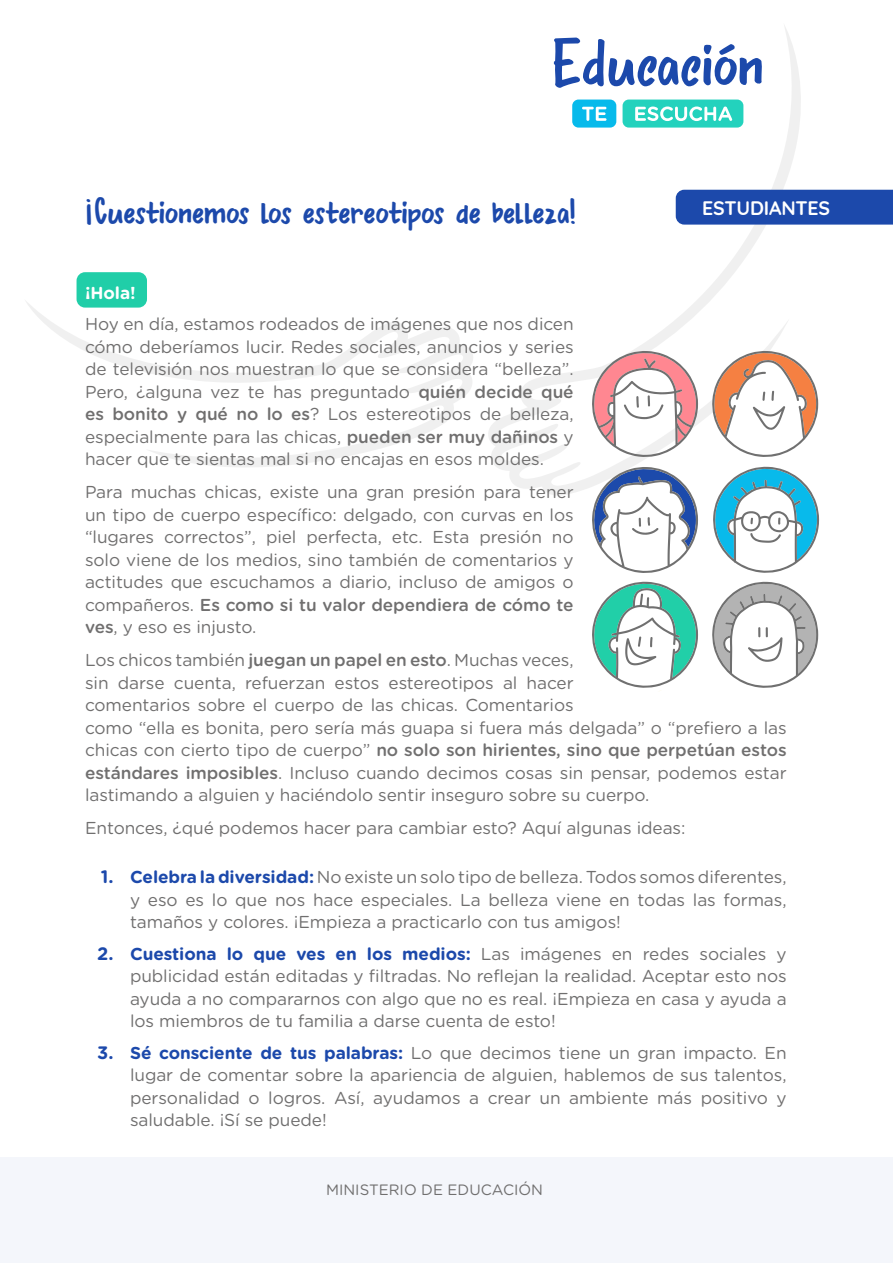
<style>
.page{position:relative;width:893px;height:1263px;background:#fff}
.page>*{position:absolute;margin:0;border:0;box-sizing:border-box;transform-origin:0 0}
.t1{font:39px "DK Bupkis";letter-spacing:-.01em;color:#1c49ab}
.t2{font:700 19.5px "Quicksand";letter-spacing:-.01em;color:#fff}
.Cuerpo_de_texto_ETE{font:17.25px/22.5px "Gotham Rounded";letter-spacing:-.005em;color:#706f6f;text-align:justify}
.Cuerpo_de_texto_ETE-2{font:700 17.25px "Gotham Rounded";color:#fff}
.t3{font:15px "Gotham Rounded";color:#706f6f}
.s1{font-weight:500}
.s2{font-weight:700;font-size:18px;color:#1c49ab}
.s3{font-weight:700;color:#1c49ab}
</style>
<div class="page">
<svg style="left:488px;top:25px;width:343px;height:471px"></svg>
<svg style="left:26px;top:299px;width:447px;height:168px"></svg>
<svg style="left:554px;top:38px;width:208px;height:50px"></svg>
<div style="left:623px;top:100px;width:120px;height:28px;background:#23d2bd;border-radius:6px"></div>
<svg style="left:635px;top:106px;width:97px;height:15px"></svg>
<div style="left:572px;top:100px;width:44px;height:28px;background:#07baeb;border-radius:6px"></div>
<svg style="left:582px;top:107px;width:24px;height:14px"></svg>
<div style="left:0;top:1158px;width:892px;height:105px;background:#f4f6fb"></div>
<div style="left:77px;top:272px;width:70px;height:36px;background:#20cea8;border-radius:9px"></div>
<div style="left:676px;top:190px;width:217px;height:35px;background:#1c49ab"></div>
<svg style="left:712px;top:582px;width:106px;height:106px"></svg>
<svg style="left:592px;top:582px;width:106px;height:109px"></svg>
<svg style="left:592px;top:467px;width:106px;height:106px"></svg>
<svg style="left:713px;top:467px;width:106px;height:106px"></svg>
<svg style="left:712px;top:351px;width:106px;height:106px"></svg>
<svg style="left:592px;top:351px;width:106px;height:106px"></svg>
<p class="t1" style="left:94px;top:188px;width:483px">Cuestionemos los estereotipos de belleza!</p>
<p class="t1" style="left:92px;top:235px;width:7px;rotate:-180deg">!</p>
<p class="Cuerpo_de_texto_ETE-2" style="left:85px;top:280px;width:52px">¡Hola!</p>
<p class="t2" style="left:702px;top:192px;width:129px">ESTUDIANTES</p>
<p class="Cuerpo_de_texto_ETE" style="left:85px;top:312px;width:490px">Hoy en día, estamos rodeados de imágenes que nos dicen cómo deberíamos lucir. Redes sociales, anuncios y series de televisión nos muestran lo que se considera “belleza”.<br>Pero, ¿alguna vez te has preguntado <span class="s1">quién decide qué es bonito y qué no lo es</span>? Los estereotipos de belleza, especialmente para las chicas, <span class="s1">pueden ser muy dañinos</span> y hacer que te sientas mal si no encajas en esos moldes.</p>
<p class="Cuerpo_de_texto_ETE" style="left:85px;top:480px;width:490px">Para muchas chicas, existe una gran presión para tener un tipo de cuerpo específico: delgado, con curvas en los “lugares correctos”, piel perfecta, etc. Esta presión no solo viene de los medios, sino también de comentarios y actitudes que escuchamos a diario, incluso de amigos o compañeros. <span class="s1">Es como si tu valor dependiera de cómo te ves</span>, y eso es injusto.</p>
<p class="Cuerpo_de_texto_ETE" style="left:85px;top:648px;width:703px;text-align:left">Los chicos también <span class="s1">juegan un papel en esto</span>. Muchas veces,<br>sin darse cuenta, refuerzan estos estereotipos al hacer<br>comentarios sobre el cuerpo de las chicas. Comentarios<br>como “ella es bonita, pero sería más guapa si fuera más delgada” o “prefiero a las chicas con cierto tipo de cuerpo” <span class="s1">no solo son hirientes, sino que perpetúan estos estándares imposibles</span>. Incluso cuando decimos cosas sin pensar, podemos estar lastimando a alguien y haciéndolo sentir inseguro sobre su cuerpo.</p>
<p class="Cuerpo_de_texto_ETE" style="left:85px;top:816px;width:602px">Entonces, ¿qué podemos hacer para cambiar esto? Aquí algunas ideas:</p>
<p class="Cuerpo_de_texto_ETE" style="left:130px;top:865px;width:658px;text-indent:-29px"><span class="s2">1.</span> <span class="s3">Celebra la diversidad:</span> No existe un solo tipo de belleza. Todos somos diferentes, y eso es lo que nos hace especiales. La belleza viene en todas las formas, tamaños y colores. ¡Empieza a practicarlo con tus amigos!</p>
<p class="Cuerpo_de_texto_ETE" style="left:130px;top:942px;width:658px;text-indent:-33px"><span class="s2">2.</span> <span class="s3">Cuestiona lo que ves en los medios:</span> Las imágenes en redes sociales y publicidad están editadas y filtradas. No reflejan la realidad. Aceptar esto nos ayuda a no compararnos con algo que no es real. ¡Empieza en casa y ayuda a los miembros de tu familia a darse cuenta de esto!</p>
<p class="Cuerpo_de_texto_ETE" style="left:130px;top:1041px;width:658px;text-indent:-33px"><span class="s2">3.</span> <span class="s3">Sé consciente de tus palabras:</span> Lo que decimos tiene un gran impacto. En lugar de comentar sobre la apariencia de alguien, hablemos de sus talentos, personalidad o logros. Así, ayudamos a crear un ambiente más positivo y saludable. ¡Sí se puede!</p>
<p class="t3" style="left:326px;top:1180px;width:218px">MINISTERIO DE EDUCACIÓN</p>
</div>
